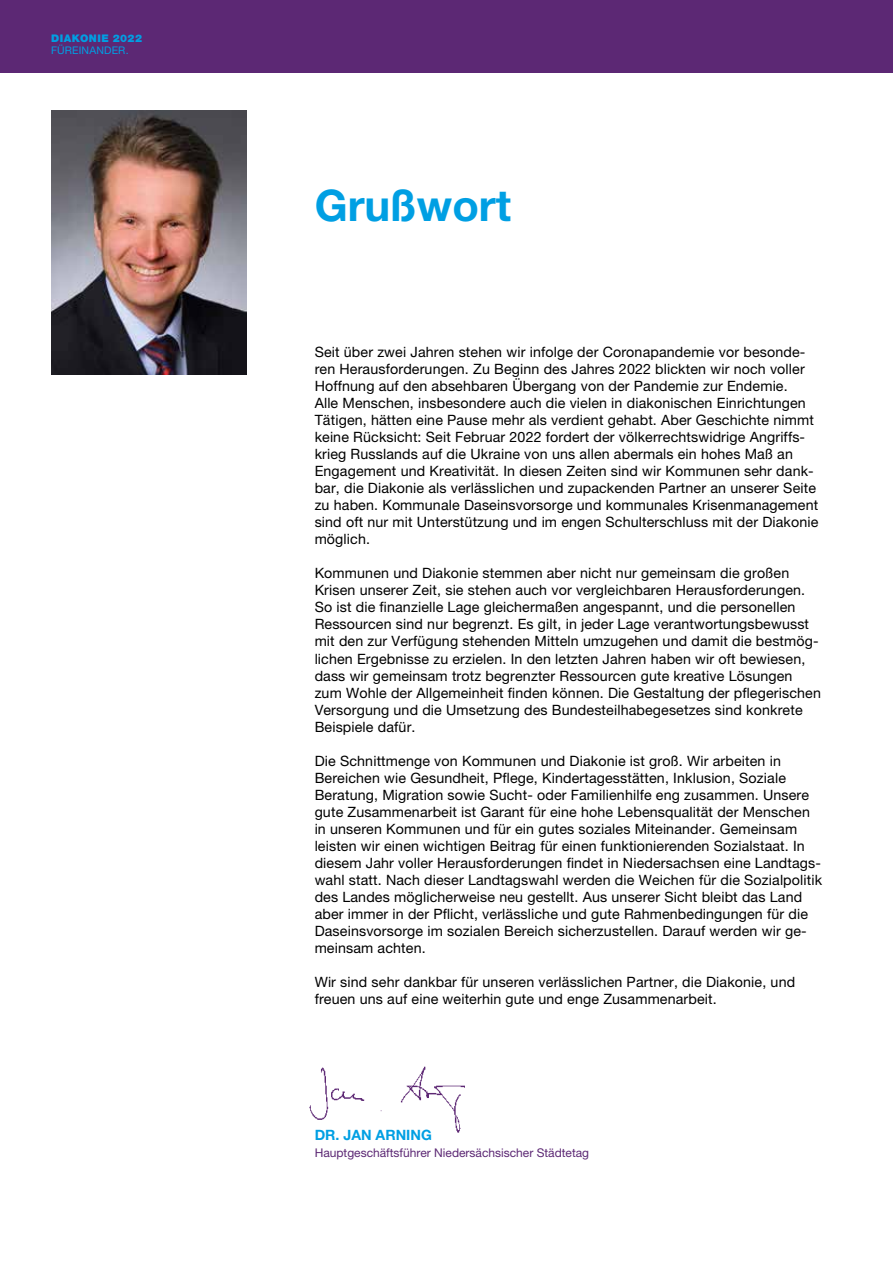
<style>
.page{position:relative;width:893px;height:1263px;background:#fff}
.page>*{position:absolute;margin:0;border:0;box-sizing:border-box;transform-origin:0 0}
.t1{font:700 43.5px "Helvetica Neue LT Pro";color:#009fe3}
.t2{font:14.25px/17px "Helvetica Neue LT Pro";letter-spacing:.01em;color:#000}
.t3{font:700 14.25px "Helvetica Neue LT Pro";color:#009fe3}
.t4{font:12px "Helvetica Neue LT Pro";color:#5c2874}
.t5{font:900 10.5px "Helvetica Neue LT Pro";letter-spacing:.05em;color:#009fe3}
.t6{font:10.5px "Helvetica Neue LT Pro";letter-spacing:.015em;color:#009fe3}
</style>
<div class="page">
<div style="left:0;top:0;width:893px;height:72px;background:#5c2874"></div>
<img style="left:51px;top:111px;width:196px;height:263px">
<img style="left:309px;top:1066px;width:156px;height:66px">
<p class="t5" style="left:51px;top:32px;width:93px">DIAKONIE 2022</p>
<p class="t6" style="left:51px;top:44px;width:79px">FÜREINANDER.</p>
<h1 class="t1" style="left:315px;top:179px;width:198px">Grußwort</h1>
<p class="t2" style="left:315px;top:343px;width:505px">Seit über zwei Jahren stehen wir infolge der Coronapandemie vor besonde&shy;ren Herausforderungen. Zu Beginn des Jahres 2022 blickten wir noch voller Hoffnung auf den absehbaren Übergang von der Pandemie zur Endemie.<br>Alle Menschen, insbesondere auch die vielen in diakonischen Einrichtungen Tätigen, hätten eine Pause mehr als verdient gehabt. Aber Geschichte nimmt keine Rücksicht: Seit Februar 2022 fordert der völkerrechtswidrige Angriffs&shy;krieg Russlands auf die Ukraine von uns allen abermals ein hohes Maß an Engagement und Kreativität. In diesen Zeiten sind wir Kommunen sehr dank&shy;bar, die Diakonie als verlässlichen und zupackenden Partner an unserer Seite zu haben. Kommunale Daseinsvorsorge und kommunales Krisenmanagement sind oft nur mit Unterstützung und im engen Schulterschluss mit der Diakonie möglich.</p>
<p class="t2" style="left:315px;top:565px;width:508px">Kommunen und Diakonie stemmen aber nicht nur gemeinsam die großen Krisen unserer Zeit, sie stehen auch vor vergleichbaren Herausforderungen.<br>So ist die finanzielle Lage gleichermaßen angespannt, und die personellen Ressourcen sind nur begrenzt. Es gilt, in jeder Lage verantwortungsbewusst mit den zur Verfügung stehenden Mitteln umzugehen und damit die bestmög&shy;lichen Ergebnisse zu erzielen. In den letzten Jahren haben wir oft bewiesen, dass wir gemeinsam trotz begrenzter Ressourcen gute kreative Lösungen zum Wohle der Allgemeinheit finden können. Die Gestaltung der pflegerischen Versorgung und die Umsetzung des Bundesteilhabegesetzes sind konkrete Beispiele dafür.</p>
<p class="t2" style="left:315px;top:752px;width:509px">Die Schnittmenge von Kommunen und Diakonie ist groß. Wir arbeiten in Bereichen wie Gesundheit, Pflege, Kindertagesstätten, Inklusion, Soziale Beratung, Migration sowie Sucht- oder Familienhilfe eng zusammen. Unsere gute Zusammenarbeit ist Garant für eine hohe Lebensqualität der Menschen in unseren Kommunen und für ein gutes soziales Miteinander. Gemeinsam leisten wir einen wichtigen Beitrag für einen funktionierenden Sozialstaat. In diesem Jahr voller Herausforderungen findet in Niedersachsen eine Landtags&shy;wahl statt. Nach dieser Landtagswahl werden die Weichen für die Sozialpolitik des Landes möglicherweise neu gestellt. Aus unserer Sicht bleibt das Land aber immer in der Pflicht, verlässliche und gute Rahmenbedingungen für die Daseinsvorsorge im sozialen Bereich sicherzustellen. Darauf werden wir ge&shy;meinsam achten.</p>
<p class="t2" style="left:315px;top:973px;width:482px">Wir sind sehr dankbar für unseren verlässlichen Partner, die Diakonie, und freuen uns auf eine weiterhin gute und enge Zusammenarbeit.</p>
<p class="t3" style="left:315px;top:1126px;width:119px">DR. JAN ARNING</p>
<p class="t4" style="left:315px;top:1145px;width:276px">Hauptgeschäftsführer Niedersächsischer Städtetag</p>
</div>
